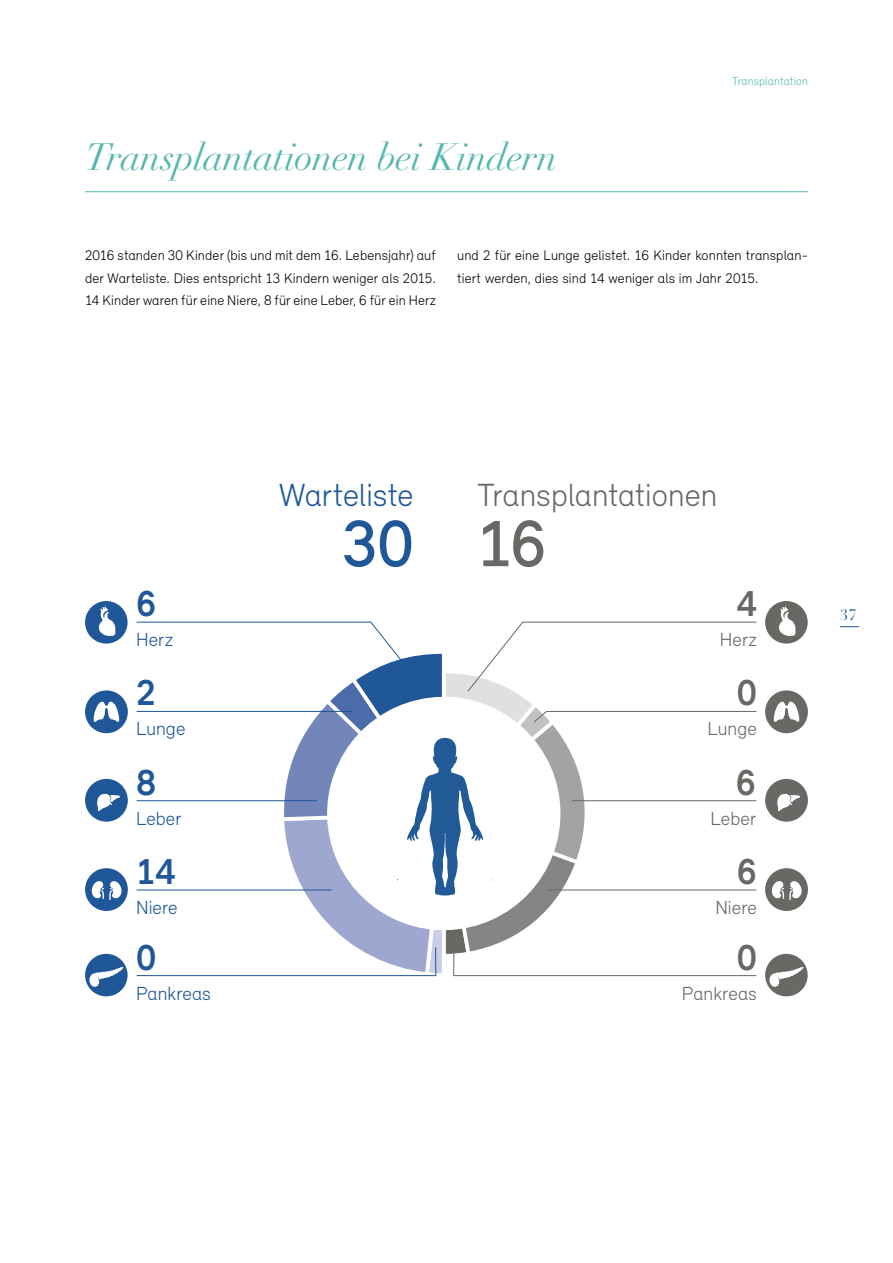
<style>
.page{position:relative;width:893px;height:1263px;background:#fff}
.page>*{position:absolute;margin:0;border:0;box-sizing:border-box;transform-origin:0 0}
.t1{font:500 67.5px "Relevant";color:#1f5798}
.t2{font:500 67.5px "Relevant";color:#6a6864}
.t3{font:italic 37.5px "Didot LT";letter-spacing:-.01em;color:#56b8ae}
.t4{font:700 37.5px "Relevant";color:#1f5798}
.t5{font:700 37.5px "Relevant";color:#6a6864}
.t6{font:300 33px "Relevant";letter-spacing:-.005em;color:#6a6864}
.t7{font:300 33px "Relevant";letter-spacing:-.005em;color:#1f5798}
.t8{font:300 19.5px "Relevant";letter-spacing:.005em;color:#6a6864}
.t9{font:300 19.5px "Relevant";letter-spacing:.005em;color:#1f5798}
.t10{font:15px "Didot LT";color:#1f5798}
.t11{font:300 14.25px/22.5px "Relevant";letter-spacing:.005em;color:#000;text-align:justify}
.t12{font:300 12px "Relevant";letter-spacing:.005em;color:#56b8ae}
</style>
<div class="page">
<svg style="left:840px;top:626px;width:19px;height:1px"></svg>
<hr style="left:85px;top:191px;width:723px;height:1px;background:#56b8ae">
<div style="left:85px;top:601px;width:43px;height:43px;background:#1f5798;border-radius:50%"></div>
<svg style="left:98px;top:606px;width:17px;height:30px"></svg>
<div style="left:765px;top:601px;width:43px;height:43px;background:#6a6864;border-radius:50%"></div>
<svg style="left:779px;top:606px;width:16px;height:30px"></svg>
<div style="left:85px;top:690px;width:43px;height:43px;background:#1f5798;border-radius:50%"></div>
<svg style="left:93px;top:701px;width:26px;height:21px"></svg>
<div style="left:765px;top:690px;width:43px;height:43px;background:#6a6864;border-radius:50%"></div>
<svg style="left:773px;top:701px;width:26px;height:21px"></svg>
<div style="left:85px;top:779px;width:43px;height:43px;background:#1f5798;border-radius:50%"></div>
<svg style="left:97px;top:793px;width:23px;height:18px"></svg>
<div style="left:765px;top:779px;width:43px;height:43px;background:#6a6864;border-radius:50%"></div>
<svg style="left:777px;top:793px;width:23px;height:18px"></svg>
<div style="left:85px;top:954px;width:43px;height:42px;background:#1f5798;border-radius:50%"></div>
<svg style="left:89px;top:967px;width:34px;height:20px"></svg>
<div style="left:765px;top:954px;width:43px;height:42px;background:#6a6864;border-radius:50%"></div>
<svg style="left:769px;top:967px;width:35px;height:20px"></svg>
<div style="left:85px;top:868px;width:43px;height:43px;background:#1f5798;border-radius:50%"></div>
<svg style="left:92px;top:881px;width:30px;height:19px"></svg>
<div style="left:765px;top:868px;width:43px;height:43px;background:#6a6864;border-radius:50%"></div>
<svg style="left:772px;top:881px;width:30px;height:19px"></svg>
<svg style="left:136px;top:621px;width:621px;height:356px"></svg>
<h2 class="t3" style="left:85px;top:135px;width:474px">Transplantationen bei Kindern</h2>
<p class="t12" style="left:732px;top:74px;width:77px">Transplantation</p>
<p class="t11" style="left:85px;top:244px;width:352px">2016 standen 30 Kinder (bis und mit dem 16. Lebensjahr) auf der Warteliste. Dies entspricht 13 Kindern weniger als 2015.<br>14 Kinder waren für eine Niere, 8 für eine Leber, 6 für ein Herz</p>
<p class="t11" style="left:457px;top:244px;width:352px">und 2 für eine Lunge gelistet. 16 Kinder konnten transplan&shy;tiert werden, dies sind 14 weniger als im Jahr 2015.</p>
<h2 class="t4" style="left:136px;top:580px;width:22px">6</h2>
<h3 class="t9" style="left:136px;top:628px;width:39px">Herz</h3>
<h2 class="t4" style="left:136px;top:670px;width:22px">2</h2>
<h3 class="t9" style="left:136px;top:717px;width:51px">Lunge</h3>
<h2 class="t4" style="left:136px;top:759px;width:22px">8</h2>
<h3 class="t9" style="left:136px;top:806px;width:47px">Leber</h3>
<h2 class="t4" style="left:136px;top:848px;width:41px">14</h2>
<h3 class="t9" style="left:136px;top:896px;width:43px">Niere</h3>
<h2 class="t4" style="left:136px;top:934px;width:22px">0</h2>
<h3 class="t9" style="left:136px;top:981px;width:76px">Pankreas</h3>
<h3 class="t7" style="left:279px;top:475px;width:136px">Warteliste</h3>
<h1 class="t1" style="left:342px;top:503px;width:73px">30</h1>
<h3 class="t6" style="left:477px;top:475px;width:241px">Transplantationen</h3>
<h1 class="t2" style="left:477px;top:503px;width:70px">16</h1>
<h2 class="t5" style="left:737px;top:580px;width:22px">4</h2>
<h3 class="t8" style="left:720px;top:628px;width:39px">Herz</h3>
<h2 class="t5" style="left:737px;top:670px;width:22px">0</h2>
<h3 class="t8" style="left:707px;top:717px;width:51px">Lunge</h3>
<h2 class="t5" style="left:736px;top:759px;width:22px">6</h2>
<h3 class="t8" style="left:711px;top:806px;width:47px">Leber</h3>
<h2 class="t5" style="left:737px;top:848px;width:22px">6</h2>
<h3 class="t8" style="left:715px;top:896px;width:43px">Niere</h3>
<h2 class="t5" style="left:737px;top:934px;width:22px">0</h2>
<h3 class="t8" style="left:682px;top:981px;width:76px">Pankreas</h3>
<p class="t10" style="left:840px;top:606px;width:18px">37</p>
</div>
